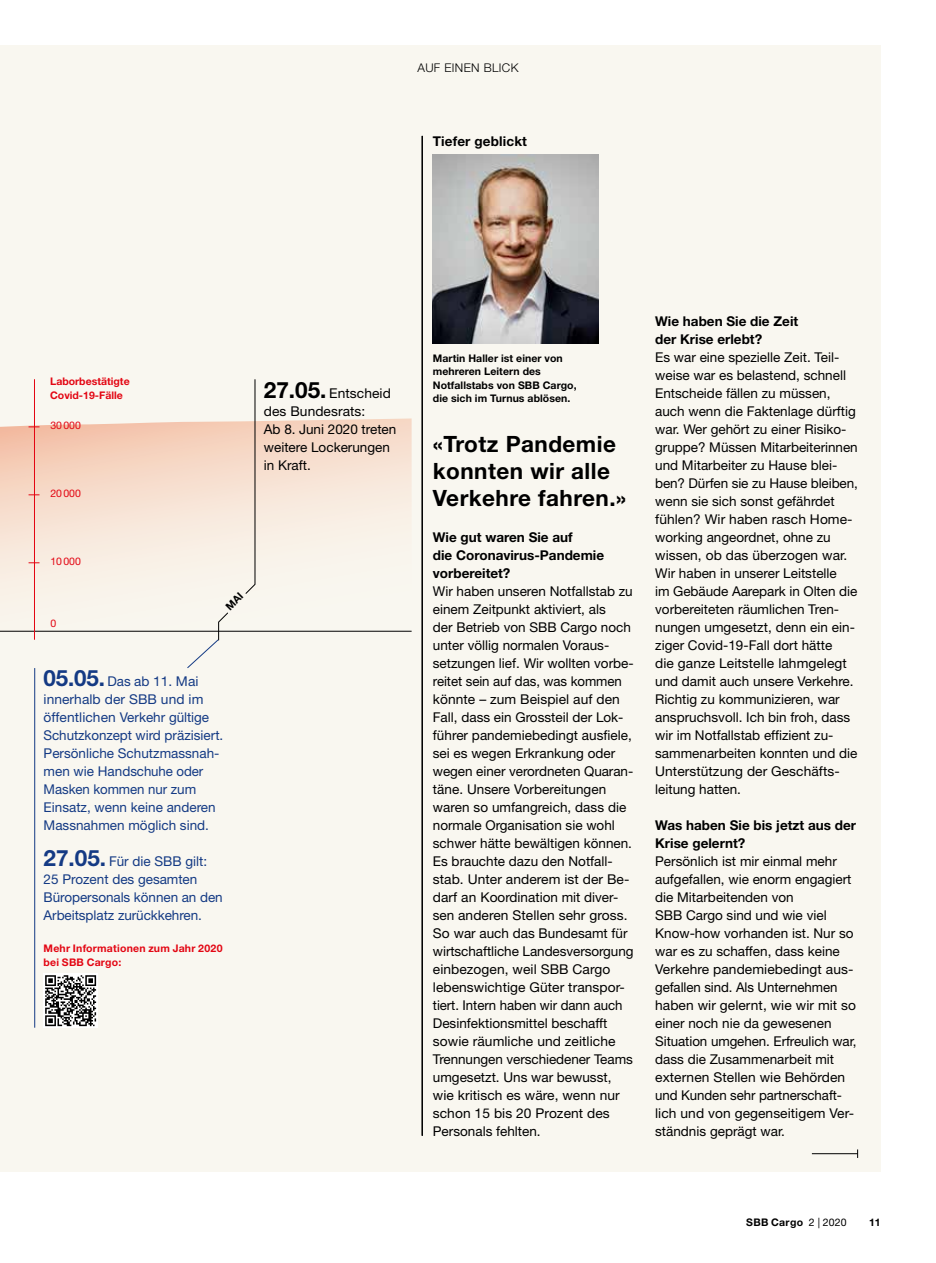
<style>
.page{position:relative;width:936px;height:1263px;background:#fff}
.page>*{position:absolute;margin:0;border:0;box-sizing:border-box;transform-origin:0 0}
.t1{font:700 22.5px/27px "Helvetica Neue LT Std";letter-spacing:.02em;color:#000}
.t2{font:13.5px/18px "Helvetica Neue LT Std";color:#000}
.t3{font:13.5px/18px "Helvetica Neue LT Std";color:#143a84}
.t4{font:700 13.5px/18px "Helvetica Neue LT Std";color:#000}
.t5{font:300 12px "Helvetica Neue LT Std";letter-spacing:.03em;color:#000}
.t6{font:700 10.5px/13.5px "Helvetica Neue LT Std";letter-spacing:.005em;color:#000}
.t7{font:700 10.5px/13.5px "Helvetica Neue LT Std";letter-spacing:.015em;color:#e30613}
.t8{font:10.5px "Helvetica Neue LT Std";color:#e30613}
.t9{font:700 10.5px "Helvetica Neue LT Std";letter-spacing:.025em;color:#000}
.s1{font-weight:700;font-size:22.5px}
.s2{font-weight:400}
</style>
<div class="page">
<div style="left:0;top:45px;width:880px;height:1127px;background:#f9f7f0"></div>
<hr style="left:811px;top:1153px;width:46px;height:1px;background:#000">
<img style="left:433px;top:155px;width:165px;height:189px">
<svg style="left:0;top:418px;width:411px;height:213px"></svg>
<hr style="left:0;top:631px;width:411px;height:1px;background:#000">
<hr style="left:34px;top:379px;width:1px;height:261px;background:#e30613">
<hr style="left:34px;top:668px;width:1px;height:360px;background:#143a84">
<svg style="left:44px;top:974px;width:54px;height:54px"></svg>
<svg style="left:45px;top:975px;width:51px;height:51px"></svg>
<hr style="left:422px;top:136px;width:1px;height:1000px;background:#000">
<svg style="left:187px;top:379px;width:69px;height:289px"></svg>
<p class="t5" style="left:417px;top:61px;width:103px">AUF EINEN BLICK</p>
<p class="t4" style="left:433px;top:131px;width:96px">Tiefer geblickt</p>
<p class="t7" style="left:50px;top:375px;width:81px">Laborbestätigte<br>Covid-19-Fälle</p>
<p class="t8" style="left:50px;top:419px;width:32px">30000</p>
<p class="t8" style="left:50px;top:487px;width:32px">20000</p>
<p class="t8" style="left:50px;top:555px;width:32px">10000</p>
<p class="t8" style="left:50px;top:617px;width:7px">0</p>
<p class="t3" style="left:44px;top:672px;width:181px"><span class="s1">05.05.</span> Das ab 11. Mai innerhalb der SBB und im öffentlichen Verkehr gültige<br>Schutzkonzept wird präzisiert.<br>Persönliche Schutzmassnah&shy;men wie Handschuhe oder<br>Masken kommen nur zum<br>Einsatz, wenn keine anderen<br>Massnahmen möglich sind.</p>
<p class="t3" style="left:44px;top:852px;width:181px"><span class="s1">27.05.</span> Für die SBB gilt:<br>25 Prozent des gesamten<br>Büropersonals können an den<br>Arbeitsplatz zurückkehren.</p>
<p class="t7" style="left:44px;top:941px;width:180px;line-height:14.2px">Mehr Informationen zum Jahr 2020 bei SBB Cargo:</p>
<p class="t2" style="left:264px;top:384px;width:134px"><span class="s1">27.05.</span> Entscheid des Bundesrats:<br>Ab 8. Juni 2020 treten weitere Lockerungen in Kraft.</p>
<p class="t6" style="left:433px;top:351px;width:145px">Martin Haller ist einer von mehreren Leitern des<br>Notfallstabs von SBB Cargo, die sich im Turnus ablösen.</p>
<h1 class="t1" style="left:433px;top:430px;width:195px">«Trotz Pandemie konnten wir alle<br>Verkehre fahren.»</h1>
<p class="t4" style="left:433px;top:527px;width:173px">Wie gut waren Sie auf<br>die Coronavirus-Pandemie vorbereitet?</p>
<p class="t2" style="left:433px;top:582px;width:202px">Wir haben unseren Notfallstab zu einem Zeitpunkt aktiviert, als<br>der Betrieb von SBB Cargo noch unter völlig normalen Voraus&shy;setzungen lief. Wir wollten vorbe&shy;reitet sein auf das, was kommen könnte – zum Beispiel auf den<br>Fall, dass ein Grossteil der Lok&shy;führer pandemiebedingt ausfiele, sei es wegen Erkrankung oder wegen einer verordneten Quaran&shy;täne. Unsere Vorbereitungen waren so umfangreich, dass die normale Organisation sie wohl schwer hätte bewältigen können.<br>Es brauchte dazu den Notfall&shy;stab. Unter anderem ist der Be&shy;darf an Koordination mit diver&shy;sen anderen Stellen sehr gross.<br>So war auch das Bundesamt für wirtschaftliche Landesversorgung einbezogen, weil SBB Cargo lebenswichtige Güter transpor&shy;tiert. Intern haben wir dann auch<br>Desinfektionsmittel beschafft sowie räumliche und zeitliche<br>Trennungen verschiedener Teams umgesetzt. Uns war bewusst, wie kritisch es wäre, wenn nur schon 15 bis 20 Prozent des<br>Personals fehlten.</p>
<p class="t4" style="left:655px;top:311px;width:144px">Wie haben Sie die Zeit der Krise erlebt?</p>
<p class="t2" style="left:655px;top:348px;width:204px">Es war eine spezielle Zeit. Teil&shy;weise war es belastend, schnell<br>Entscheide fällen zu müssen, auch wenn die Faktenlage dürftig war. Wer gehört zu einer Risiko&shy;gruppe? Müssen Mitarbeiterinnen und Mitarbeiter zu Hause blei&shy;ben? Dürfen sie zu Hause bleiben, wenn sie sich sonst gefährdet fühlen? Wir haben rasch Home&shy;working angeordnet, ohne zu wissen, ob das überzogen war.<br>Wir haben in unserer Leitstelle<br>im Gebäude Aarepark in Olten die vorbereiteten räumlichen Tren&shy;nungen umgesetzt, denn ein ein&shy;ziger Covid-19-Fall dort hätte<br>die ganze Leitstelle lahmgelegt und damit auch unsere Verkehre.<br>Richtig zu kommunizieren, war anspruchsvoll. Ich bin froh, dass wir im Notfallstab effizient zu&shy;sammenarbeiten konnten und die<br>Unterstützung der Geschäfts&shy;leitung hatten.</p>
<p class="t4" style="left:655px;top:815px;width:202px">Was haben Sie bis jetzt aus der<br>Krise gelernt?</p>
<p class="t2" style="left:655px;top:852px;width:203px">Persönlich ist mir einmal mehr aufgefallen, wie enorm engagiert die Mitarbeitenden von<br>SBB Cargo sind und wie viel<br>Know-how vorhanden ist. Nur so war es zu schaffen, dass keine<br>Verkehre pandemiebedingt aus&shy;gefallen sind. Als Unternehmen haben wir gelernt, wie wir mit so einer noch nie da gewesenen<br>Situation umgehen. Erfreulich war, dass die Zusammenarbeit mit externen Stellen wie Behörden und Kunden sehr partnerschaft&shy;lich und von gegenseitigem Ver&shy;ständnis geprägt war.</p>
<p class="t9" style="left:746px;top:1215px;width:102px">SBB Cargo <span class="s2">2 | 2020</span></p>
<p class="t6" style="left:869px;top:1215px;width:13px">11</p>
</div>
